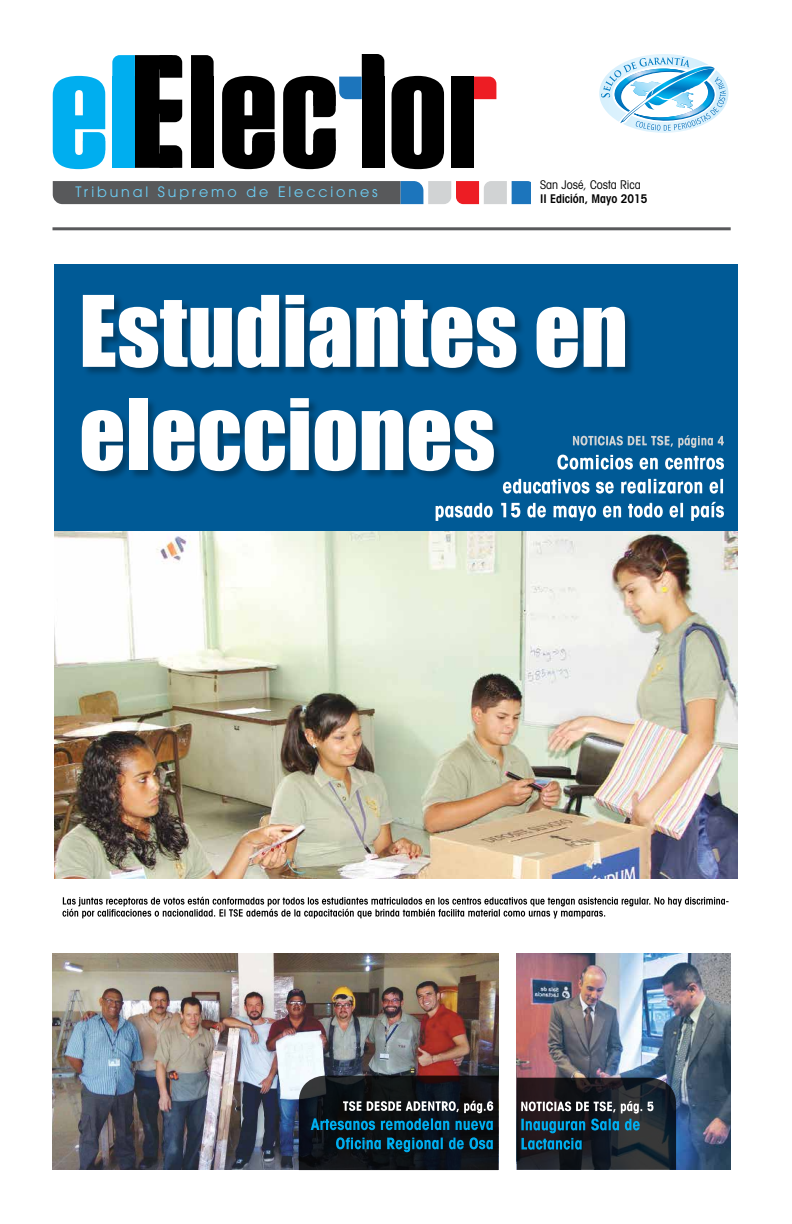
<style>
.page{position:relative;width:792px;height:1224px;background:#fff}
.page>*{position:absolute;margin:0;border:0;box-sizing:border-box;transform-origin:0 0}
.t1{font:91px/103.2px "Impact";color:#fff}
.t2{font:14.3px "Avant Garde";letter-spacing:.2em;color:#6dcff6}
.t3{font:600 condensed 12px "Avant Garde";color:#000}
.t4{font:condensed 12px "Avant Garde";color:#000}
</style>
<div class="page">
<img style="left:54px;top:531px;width:684px;height:347px">
<div style="left:54px;top:265px;width:684px;height:266px;background:#005a96"></div>
<svg style="left:599px;top:54px;width:129px;height:79px"></svg>
<hr style="left:52px;top:227px;width:679px;height:3px;background:#58595b">
<svg style="left:53px;top:181px;width:478px;height:23px;background:#6d6c74"></svg>
<svg style="left:392px;top:76px;width:52px;height:93px;background:#2a2a2a"></svg>
<svg style="left:474px;top:77px;width:22px;height:22px"></svg>
<svg style="left:283px;top:54px;width:101px;height:115px"></svg>
<svg style="left:222px;top:76px;width:53px;height:93px;background:#2a2a2a"></svg>
<svg style="left:53px;top:76px;width:52px;height:93px;background:#28baf1"></svg>
<div style="left:451px;top:77px;width:23px;height:91px;background:#000"></div>
<div style="left:362px;top:77px;width:22px;height:91px;background:#000"></div>
<svg style="left:191px;top:55px;width:23px;height:22px"></svg>
<div style="left:191px;top:77px;width:23px;height:91px;background:#000"></div>
<svg style="left:112px;top:55px;width:70px;height:113px"></svg>
<div style="left:112px;top:77px;width:23px;height:91px;background:#00aeef"></div>
<img style="left:53px;top:953px;width:445px;height:217px">
<img style="left:517px;top:953px;width:214px;height:217px">
<div style="left:81px;top:295px;width:554px;height:187px;background:#000;opacity:.3"></div>
<svg style="left:517px;top:1078px;width:159px;height:92px;background:#25323c"></svg>
<svg style="left:299px;top:1076px;width:199px;height:94px;background:#172b36"></svg>
<svg style="left:436px;top:502px;width:288px;height:19px"></svg>
<svg style="left:503px;top:479px;width:220px;height:15px"></svg>
<svg style="left:557px;top:455px;width:167px;height:15px"></svg>
<svg style="left:573px;top:435px;width:151px;height:13px"></svg>
<svg style="left:62px;top:878px;width:676px;height:41px"></svg>
<p class="t2" style="left:75px;top:184px;width:304px">Tribunal Supremo de Elecciones</p>
<p class="t4" style="left:540px;top:177px;width:102px">San José, Costa Rica</p>
<p class="t3" style="left:540px;top:192px;width:109px">II Edición, Mayo 2015</p>
<h1 class="t1" style="left:79px;top:277px;width:550px">Estudiantes en elecciones</h1>
</div>
